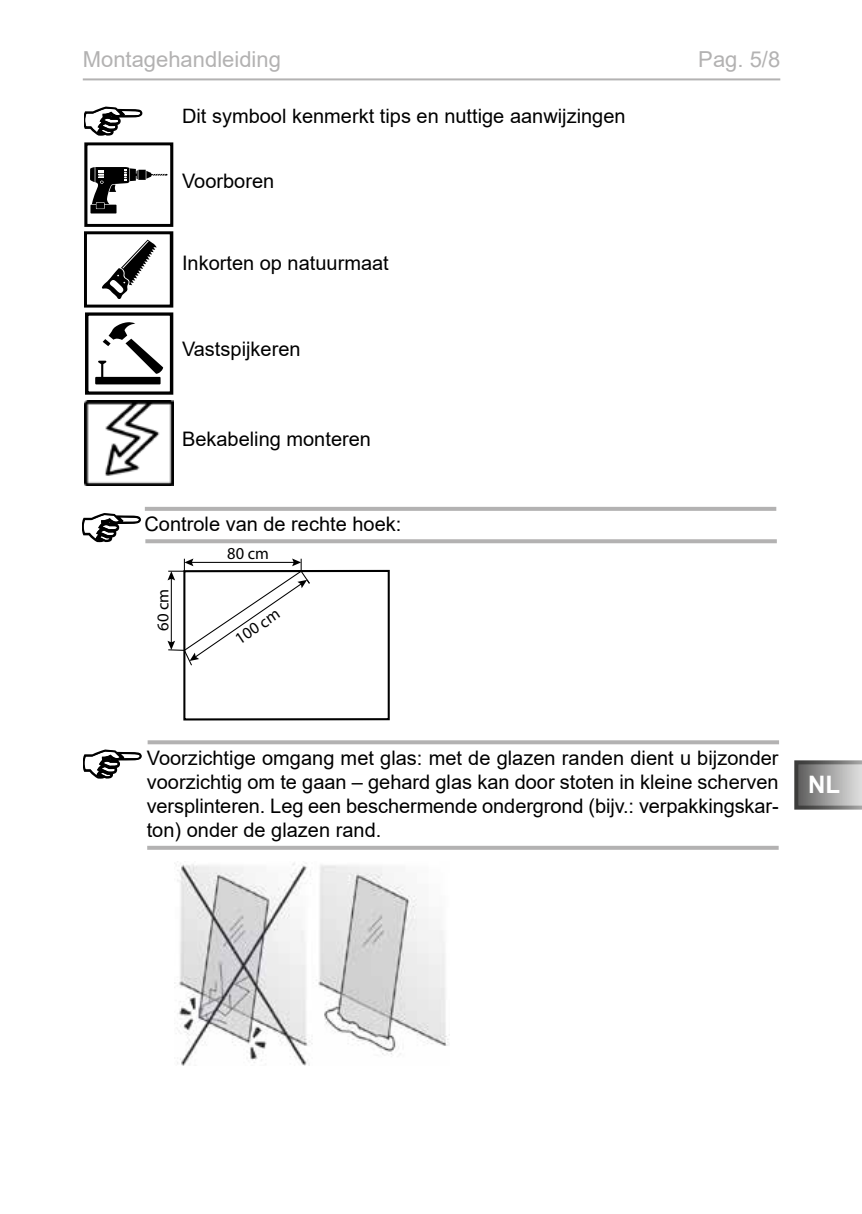
<style>
.page{position:relative;width:862px;height:1214px;background:#fff}
.page>*{position:absolute;margin:0;border:0;box-sizing:border-box;transform-origin:0 0}
.t1{font:700 24px "Arial";color:#fff}
.t2{font:22px "Arial";color:#b3b2b2}
.t3{font:20px/24px "Arial";color:#000;text-align:justify}
.t4{font:16.8px "Myriad Pro";color:#000}
.t5{font:16.6px "Myriad Pro";color:#000}
.t6{font:16.4px "Myriad Pro";color:#000}
</style>
<div class="page">
<svg style="left:794px;top:760px;width:68px;height:49px;background:#959594"></svg>
<hr style="left:83px;top:78px;width:697px;height:2px;background:#b3b2b2">
<div style="left:183px;top:570px;width:207px;height:150px;border:2px solid #000"></div>
<svg style="left:167px;top:558px;width:144px;height:108px"></svg>
<div style="left:84px;top:231px;width:89px;height:76px;border:3px solid #000"></div>
<svg style="left:102px;top:240px;width:55px;height:59px"></svg>
<div style="left:84px;top:142px;width:89px;height:85px;border:3px solid #000"></div>
<svg style="left:90px;top:167px;width:78px;height:46px"></svg>
<hr style="left:145px;top:507px;width:631px;height:4px;background:#b3b2b2">
<svg style="left:145px;top:539px;width:632px;height:4px;background:#b7b6b6"></svg>
<svg style="left:84px;top:106px;width:59px;height:30px"></svg>
<svg style="left:83px;top:513px;width:58px;height:29px"></svg>
<svg style="left:148px;top:740px;width:631px;height:4px;background:#b8b7b7"></svg>
<svg style="left:147px;top:845px;width:631px;height:4px;fill:#b3b2b2"></svg>
<svg style="left:84px;top:749px;width:58px;height:29px"></svg>
<img style="left:177px;top:861px;width:272px;height:204px">
<div style="left:85px;top:312px;width:88px;height:82px;border:3px solid #000"></div>
<svg style="left:95px;top:322px;width:68px;height:62px"></svg>
<svg style="left:103px;top:339px;width:8px;height:7px"></svg>
<img style="left:85px;top:401px;width:89px;height:84px">
<p class="t2" style="left:83px;top:44px;width:200px">Montagehandleiding</p>
<p class="t2" style="left:698px;top:44px;width:83px">Pag. 5/8</p>
<p class="t3" style="left:182px;top:104px;width:445px">Dit symbool kenmerkt tips en nuttige aanwijzingen</p>
<p class="t3" style="left:182px;top:169px;width:94px">Voorboren</p>
<p class="t3" style="left:182px;top:251px;width:208px">Inkorten op natuurmaat</p>
<p class="t3" style="left:182px;top:337px;width:120px">Vastspijkeren</p>
<p class="t3" style="left:182px;top:427px;width:190px">Bekabeling monteren</p>
<p class="t3" style="left:144px;top:512px;width:258px">Controle van de rechte hoek:</p>
<p class="t6" style="left:153px;top:631px;width:44px;rotate:-90deg">60 cm</p>
<p class="t4" style="left:227px;top:542px;width:43px">80 cm</p>
<p class="t5" style="left:231px;top:631px;width:52px;rotate:-34deg">100 cm</p>
<p class="t3" style="left:147px;top:745px;width:633px">Voorzichtige omgang met glas: met de glazen randen dient u bijzonder voorzichtig om te gaan – gehard glas kan door stoten in kleine scherven versplinteren. Leg een beschermende ondergrond (bijv.: verpakkingskar&shy;ton) onder de glazen rand.</p>
<p class="t1" style="left:808px;top:768px;width:34px">NL</p>
</div>
